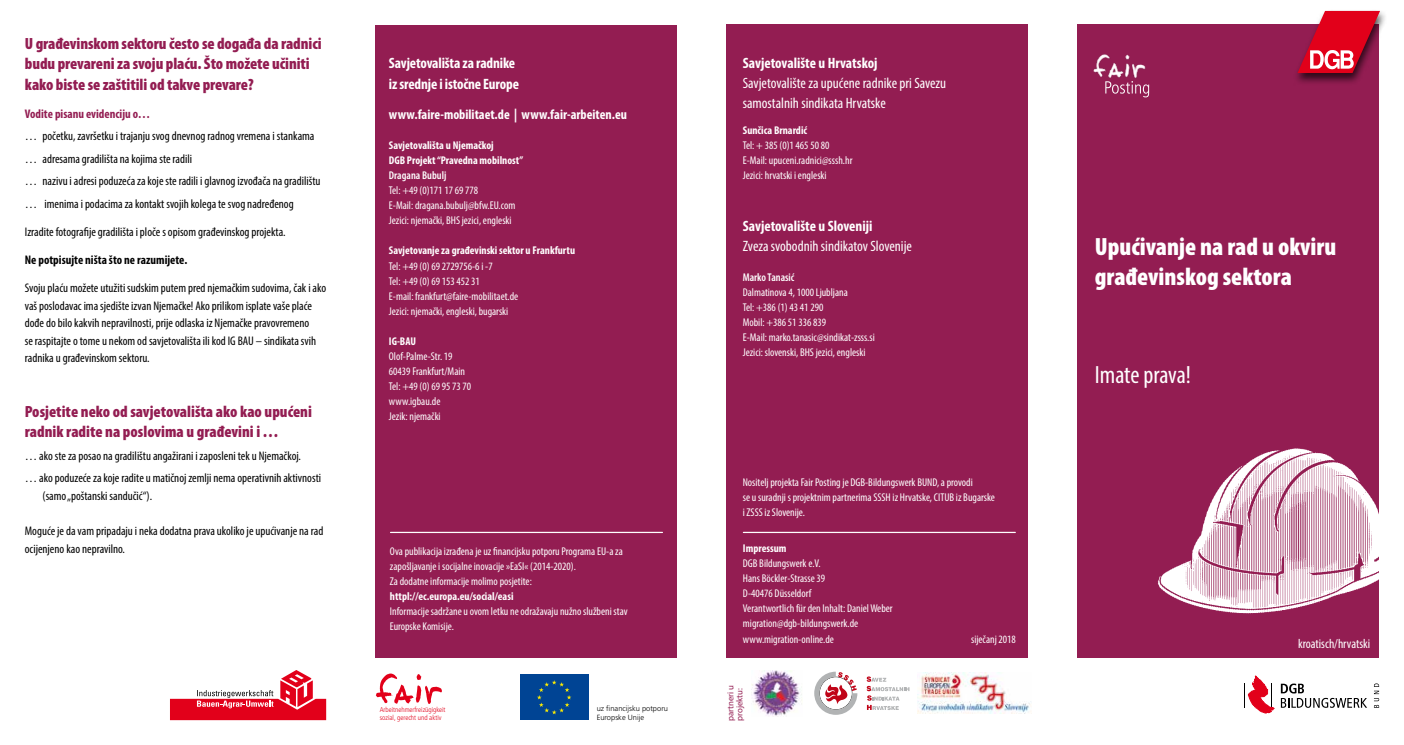
<style>
.page{position:relative;width:1404px;height:745px;background:#fff}
.page>*{position:absolute;margin:0;border:0;box-sizing:border-box;transform-origin:0 0}
.t1{font:900 condensed 25px/30px "Myriad Pro";color:#fff}
.t2{font:condensed 25px "Myriad Pro";letter-spacing:-.005em;color:#fff}
.t3{font:900 condensed 16.25px/20px "Myriad Pro";letter-spacing:-.005em;color:#931d52}
.t4{font:condensed 15px/20px "Myriad Pro";color:#fff}
.t5{font:700 condensed 15px/21.2px "Myriad Pro";letter-spacing:-.01em;color:#fff}
.t6{font:700 condensed 13.75px "Myriad Pro";color:#fff}
.t7{font:condensed 13.12px "Myriad Pro";color:#fff}
.t8{font:condensed 12.5px/17.5px "Myriad Pro";color:#000}
.t9{font:700 condensed 12.5px "Myriad Pro";color:#000}
.t10{font:700 condensed 12.5px "Myriad Pro";color:#931d52}
.t11{font:condensed 11.25px/15px "Myriad Pro";color:#fff}
.t12{font:700 condensed 11.25px/15px "Myriad Pro";color:#fff}
.t13{font:600 condensed 11.25px "Myriad Pro";color:#fff}
.t14{font:8.75px/8.8px "Myriad Pro";color:#931d52}
.t15{font:300 7.5px/8.8px "Frutiger";color:#000}
.t16{font:300 condensed 7px/8.4px "Frutiger";color:#e2001a}
</style>
<div class="page">
<div style="left:1077px;top:25px;width:301px;height:632px;background:#931d52"></div>
<div style="left:726px;top:25px;width:302px;height:632px;background:#931d52"></div>
<div style="left:376px;top:25px;width:301px;height:632px;background:#931d52"></div>
<div style="left:1292px;top:9px;width:95px;height:76px;background:#000;opacity:.7"></div>
<svg style="left:1297px;top:11px;width:82px;height:62px"></svg>
<img style="left:1093px;top:54px;width:53px;height:25px">
<svg style="left:1105px;top:81px;width:43px;height:16px"></svg>
<svg style="left:1280px;top:683px;width:86px;height:24px"></svg>
<svg style="left:1373px;top:683px;width:5px;height:24px"></svg>
<svg style="left:1244px;top:675px;width:29px;height:37px"></svg>
<img style="left:751px;top:670px;width:51px;height:46px">
<img style="left:917px;top:672px;width:114px;height:41px">
<svg style="left:866px;top:676px;width:43px;height:33px"></svg>
<svg style="left:814px;top:671px;width:43px;height:43px"></svg>
<hr style="left:743px;top:531px;width:272px;height:1px;background:#fff">
<hr style="left:390px;top:531px;width:272px;height:1px;background:#fff">
<div style="left:520px;top:674px;width:68px;height:45px;background:#004494"></div>
<svg style="left:537px;top:680px;width:34px;height:34px"></svg>
<svg style="left:376px;top:673px;width:66px;height:30px"></svg>
<img style="left:1158px;top:429px;width:221px;height:199px">
<svg style="left:170px;top:670px;width:156px;height:49px"></svg>
<h2 class="t3" style="left:25px;top:34px;width:298px">U građevinskom sektoru često se događa da radnici budu prevareni za svoju plaću. Što možete učiniti kako biste se zaštitili od takve prevare?</h2>
<p class="t10" style="left:25px;top:106px;width:127px">Vodite pisanu evidenciju o…</p>
<p class="t8" style="left:25px;top:124px;width:297px;line-height:22.5px">… početku, završetku i trajanju svog dnevnog radnog vremena i stankama … adresama gradilišta na kojima ste radili<br>… nazivu i adresi poduzeća za koje ste radili i glavnog izvođača na gradilištu … imenima i podacima za kontakt svojih kolega te svog nadređenog</p>
<p class="t8" style="left:25px;top:223px;width:262px">Izradite fotografije gradilišta i ploče s opisom građevinskog projekta.</p>
<p class="t9" style="left:25px;top:252px;width:164px">Ne potpisujte ništa što ne razumijete.</p>
<p class="t8" style="left:25px;top:279px;width:303px">Svoju plaću možete utužiti sudskim putem pred njemačkim sudovima, čak i ako vaš poslodavac ima sjedište izvan Njemačke! Ako prilikom isplate vaše plaće dođe do bilo kakvih nepravilnosti, prije odlaska iz Njemačke pravovremeno<br>se raspitajte o tome u nekom od savjetovališta ili kod IG BAU – sindikata svih radnika u građevinskom sektoru.</p>
<h2 class="t3" style="left:25px;top:401px;width:289px">Posjetite neko od savjetovališta ako kao upućeni radnik radite na poslovima u građevini i…</h2>
<p class="t8" style="left:25px;top:444px;width:298px;line-height:22.5px">… ako ste za posao na gradilištu angažirani i zaposleni tek u Njemačkoj.<br>… ako poduzeće za koje radite u matičnoj zemlji nema operativnih aktivnosti</p>
<p class="t8" style="left:43px;top:486px;width:111px">(samo „poštanski sandučić“).</p>
<p class="t8" style="left:25px;top:521px;width:300px">Moguće je da vam pripadaju i neka dodatna prava ukoliko je upućivanje na rad ocijenjeno kao nepravilno.</p>
<h3 class="t5" style="left:389px;top:52px;width:131px">Savjetovališta za radnike iz srednje i istočne Europe</h3>
<p class="t6" style="left:389px;top:106px;width:239px">www.faire-mobilitaet.de | www.fair-arbeiten.eu</p>
<p class="t12" style="left:389px;top:138px;width:136px">Savjetovališta u Njemačkoj<br>DGB Projekt “Pravedna mobilnost”</p>
<p class="t13" style="left:389px;top:169px;width:59px">Dragana Bubulj</p>
<p class="t11" style="left:389px;top:183px;width:128px">Tel: +49 (0)171 17 69 778<br>E-Mail: dragana.bubulj@bfw.EU.com<br>Jezici: njemački, BHS jezici, engleski</p>
<p class="t12" style="left:389px;top:243px;width:188px">Savjetovanje za građevinski sektor u Frankfurtu</p>
<p class="t11" style="left:389px;top:258px;width:131px">Tel: +49 (0) 69 2729756-6 i -7<br>Tel: +49 (0) 69 153 452 31<br>E-mail: frankfurt@faire-mobilitaet.de Jezici: njemački, engleski, bugarski</p>
<p class="t12" style="left:389px;top:333px;width:29px">IG-BAU</p>
<p class="t11" style="left:389px;top:348px;width:84px">Olof-Palme-Str. 19<br>60439 Frankfurt/Main<br>Tel: +49 (0) 69 95 73 70 www.igbau.de<br>Jezik: njemački</p>
<p class="t11" style="left:390px;top:543px;width:234px">Ova publikacija izrađena je uz financijsku potporu Programa EU-a za zapošljavanje i socijalne inovacije »EaSI« (2014-2020).<br>Za dodatne informacije molimo posjetite:</p>
<p class="t12" style="left:390px;top:588px;width:125px">httpl://ec.europa.eu/social/easi</p>
<p class="t11" style="left:390px;top:603px;width:239px">Informacije sadržane u ovom letku ne odražavaju nužno službeni stav<br>Europske Komisije.</p>
<p class="t16" style="left:380px;top:704px;width:67px">Arbeitnehmerfreizügigkeit sozial, gerecht und aktiv</p>
<p class="t15" style="left:596px;top:703px;width:73px">uz financijsku potporu<br>Europske Unije</p>
<h3 class="t5" style="left:742px;top:52px;width:136px">Savjetovalište u Hrvatskoj</h3>
<h3 class="t4" style="left:742px;top:73px;width:205px">Savjetovalište za upućene radnike pri Savezu samostalnih sindikata Hrvatske</h3>
<p class="t12" style="left:742px;top:123px;width:66px">Sunčica Brnardić</p>
<p class="t11" style="left:742px;top:138px;width:111px">Tel: + 385 (0)1 465 50 80<br>E-Mail: upuceni.radnici@sssh.hr<br>Jezici: hrvatski i engleski</p>
<h3 class="t5" style="left:742px;top:215px;width:131px">Savjetovalište u Sloveniji</h3>
<h3 class="t4" style="left:742px;top:235px;width:171px">Zveza svobodnih sindikatov Slovenije</h3>
<p class="t13" style="left:742px;top:270px;width:53px">Marko Tanasić</p>
<p class="t11" style="left:742px;top:284px;width:133px">Dalmatinova 4, 1000 Ljubljana<br>Tel: +386 (1) 43 41 290<br>Mobil: +386 51 336 839<br>E-Mail: marko.tanasic@sindikat-zsss.si<br>Jezici: slovenski, BHS jezici, engleski</p>
<p class="t11" style="left:742px;top:474px;width:254px">Nositelj projekta Fair Posting je DGB-Bildungswerk BUND, a provodi<br>se u suradnji s projektnim partnerima SSSH iz Hrvatske, CITUB iz Bugarske i ZSSS iz Slovenije.</p>
<p class="t12" style="left:743px;top:540px;width:45px">Impressum</p>
<p class="t11" style="left:743px;top:555px;width:151px">DGB Bildungswerk e.V.<br>Hans Böckler-Strasse 39<br>D-40476 Düsseldorf<br>Verantwortlich für den Inhalt: Daniel Weber migration@dgb-bildungswerk.de www.migration-online.de</p>
<p class="t14" style="left:726px;top:720px;width:38px;rotate:-90deg">partneri u projektu:</p>
<p class="t11" style="left:971px;top:630px;width:46px">siječanj 2018</p>
<h1 class="t1" style="left:1094px;top:230px;width:243px">Upućivanje na rad u okviru građevinskog sektora</h1>
<h1 class="t2" style="left:1094px;top:359px;width:98px">Imate prava!</h1>
<p class="t7" style="left:1297px;top:634px;width:74px">kroatisch/hrvatski</p>
</div>
